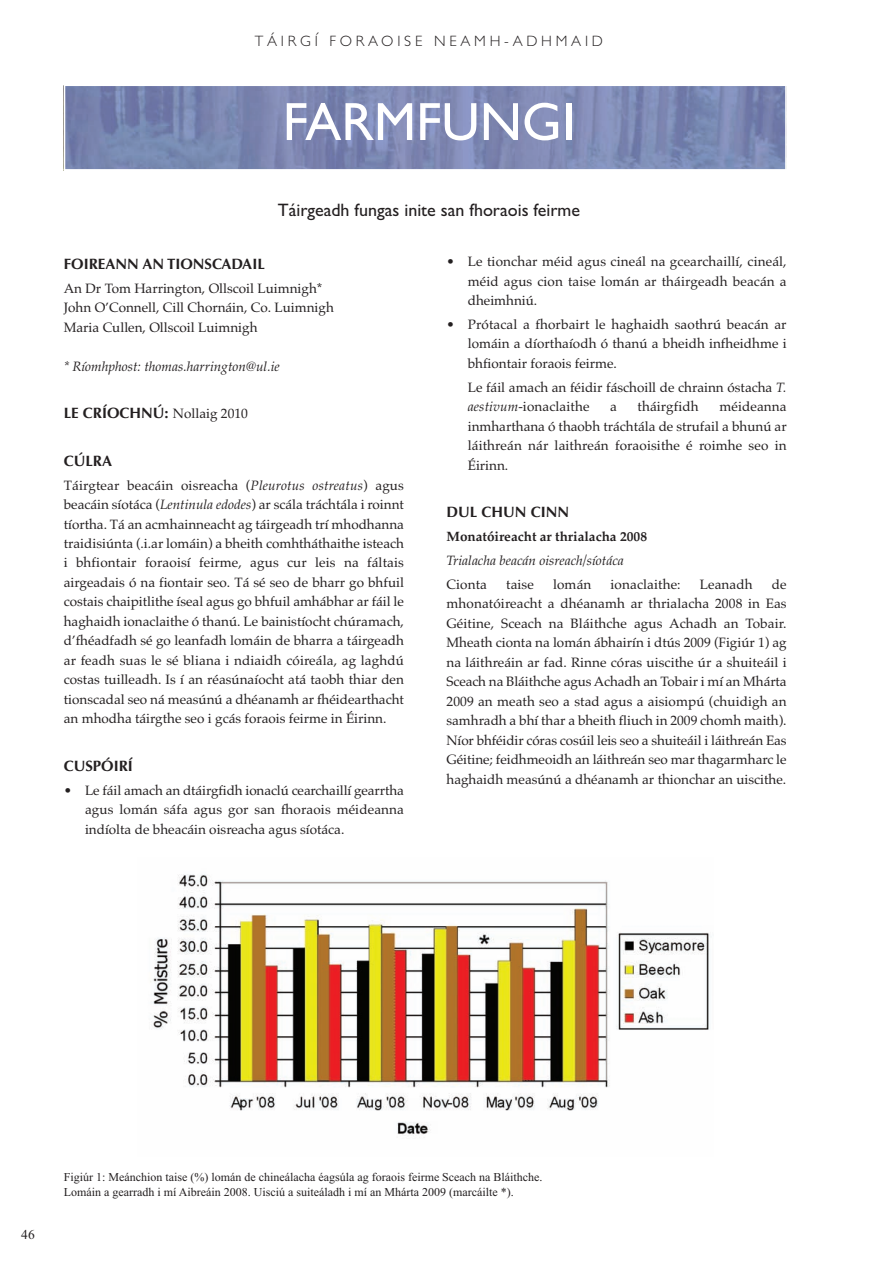
<style>
.page{position:relative;width:893px;height:1263px;background:#fff}
.page>*{position:absolute;margin:0;border:0;box-sizing:border-box;transform-origin:0 0}
.t1{font:54px "Gill Sans";color:#fff}
.t2{font:18px "Gill Sans";color:#231f20}
.t3{font:700 15px "Optima";color:#231f20}
.t4{font:300 15px "Gill Sans";letter-spacing:.25em;color:#231f20}
.t5{font:13.5px/19.5px "Palatino";color:#231f20;text-align:justify}
.t6{font:italic 13.5px "Palatino";color:#231f20}
.t7{font:700 13.5px "Palatino";color:#231f20}
.t8{font:13.5px "Times New Roman";color:#231f20}
.t9{font:12px/15px "Times New Roman";color:#231f20}
.s1{font-style:italic}
.s2{font-family:"Palatino";font-weight:400;font-size:13.5px}
</style>
<div class="page">
<img style="left:65px;top:86px;width:720px;height:83px">
<img style="left:150px;top:874px;width:559px;height:261px">
<p class="t4" style="left:255px;top:33px;width:350px">TÁIRGÍ FORAOISE NEAMH-ADHMAID</p>
<h1 class="t1" style="left:283px;top:90px;width:294px">FARMFUNGI</h1>
<h2 class="t2" style="left:278px;top:200px;width:304px">Táirgeadh fungas inite san fhoraois feirme</h2>
<p class="t5" style="left:468px;top:252px;width:320px;text-indent:-21px">• Le tionchar méid agus cineál na gcearchaillí, cineál, méid agus cion taise lomán ar tháirgeadh beacán a dheimhniú.</p>
<p class="t5" style="left:468px;top:315px;width:320px;text-indent:-21px">• Prótacal a fhorbairt le haghaidh saothrú beacán ar lomáin a díorthaíodh ó thanú a bheidh infheidhme i bhfiontair foraois feirme.</p>
<p class="t5" style="left:468px;top:377px;width:320px">Le fáil amach an féidir fáschoill de chrainn óstacha <span class="s1">T. aestivum</span>-ionaclaithe</p>
<p class="t3" style="left:64px;top:255px;width:203px">FOIREANN AN TIONSCADAIL</p>
<p class="t5" style="left:64px;top:278px;width:272px;text-align:left">An Dr Tom Harrington, Ollscoil Luimnigh*<br>John O’Connell, Cill Chornáin, Co. Luimnigh<br>Maria Cullen, Ollscoil Luimnigh</p>
<p class="t6" style="left:64px;top:358px;width:217px">* Ríomhphost: thomas.harrington@ul.ie</p>
<p class="t3" style="left:64px;top:404px;width:186px">LE CRÍOCHNÚ: <span class="s2">Nollaig 2010</span></p>
<p class="t3" style="left:64px;top:452px;width:50px">CÚLRA</p>
<p class="t5" style="left:64px;top:475px;width:342px">Táirgtear beacáin oisreacha (<span class="s1">Pleurotus ostreatus</span>) agus beacáin síotáca (<span class="s1">Lentinula edodes</span>) ar scála tráchtála i roinnt tíortha. Tá an acmhainneacht ag táirgeadh trí mhodhanna traidisiúnta (.i.ar lomáin) a bheith comhtháthaithe isteach i bhfiontair foraoisí feirme, agus cur leis na fáltais airgeadais ó na fiontair seo. Tá sé seo de bharr go bhfuil costais chaipitlithe íseal agus go bhfuil amhábhar ar fáil le haghaidh ionaclaithe ó thanú. Le bainistíocht chúramach, d’fhéadfadh sé go leanfadh lomáin de bharra a táirgeadh ar feadh suas le sé bliana i ndiaidh cóireála, ag laghdú costas tuilleadh. Is í an réasúnaíocht atá taobh thiar den tionscadal seo ná measúnú a dhéanamh ar fhéidearthacht an mhodha táirgthe seo i gcás foraois feirme in Éirinn.</p>
<p class="t3" style="left:64px;top:757px;width:71px">CUSPÓIRÍ</p>
<p class="t5" style="left:85px;top:780px;width:320px;text-indent:-21px">• Le fáil amach an dtáirgfidh ionaclú cearchaillí gearrtha agus lomán sáfa agus gor san fhoraois méideanna indíolta de bheacáin oisreacha agus síotáca.</p>
<p class="t5" style="left:610px;top:397px;width:8px">a</p>
<p class="t5" style="left:637px;top:397px;width:63px">tháirgfidh</p>
<p class="t5" style="left:468px;top:397px;width:320px;text-indent:252px">méideanna inmharthana ó thaobh tráchtála de strufail a bhunú ar láithreán nár laithreán foraoisithe é roimhe seo in Éirinn.</p>
<p class="t3" style="left:446px;top:503px;width:124px">DUL CHUN CINN</p>
<p class="t7" style="left:446px;top:528px;width:202px">Monatóireacht ar thrialacha 2008</p>
<p class="t6" style="left:446px;top:552px;width:179px">Trialacha beacán oisreach/síotáca</p>
<p class="t5" style="left:446px;top:574px;width:42px">Cionta</p>
<p class="t5" style="left:506px;top:574px;width:29px">taise</p>
<p class="t5" style="left:553px;top:574px;width:40px">lomán</p>
<p class="t5" style="left:610px;top:574px;width:72px">ionaclaithe:</p>
<p class="t5" style="left:700px;top:574px;width:54px">Leanadh</p>
<p class="t5" style="left:446px;top:574px;width:342px;text-indent:325px">de mhonatóireacht a dhéanamh ar thrialacha 2008 in Eas Géitine, Sceach na Bláithche agus Achadh an Tobair.<br>Mheath cionta na lomán ábhairín i dtús 2009 (Figiúr 1) ag na láithreáin ar fad. Rinne córas uiscithe úr a shuiteáil i Sceach na Bláithche agus Achadh an Tobair i mí an Mhárta 2009 an meath seo a stad agus a aisiompú (chuidigh an samhradh a bhí thar a bheith fliuch in 2009 chomh maith).<br>Níor bhféidir córas cosúil leis seo a shuiteáil i láithreán Eas Géitine; feidhmeoidh an láithreán seo mar thagarmharc le haghaidh measúnú a dhéanamh ar thionchar an uiscithe.</p>
<p class="t8" style="left:21px;top:1226px;width:15px">46</p>
<p class="t9" style="left:64px;top:1169px;width:480px">Figiúr 1: Meánchion taise (%) lomán de chineálacha éagsúla ag foraois feirme Sceach na Bláithche.<br>Lomáin a gearradh i mí Aibreáin 2008. Uisciú a suiteáladh i mí an Mhárta 2009 (marcáilte *).</p>
</div>
